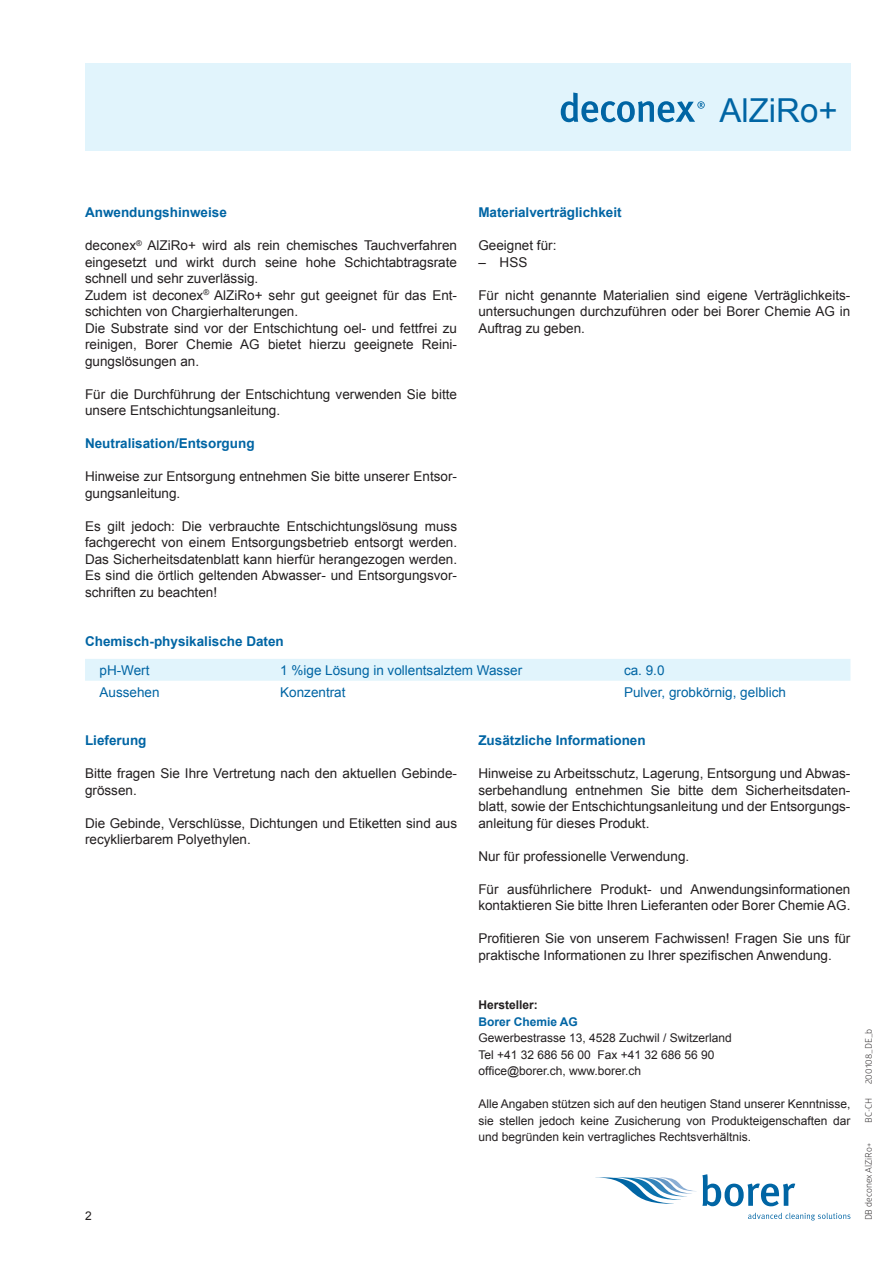
<style>
.page{position:relative;width:893px;height:1263px;background:#fff}
.page>*{position:absolute;margin:0;border:0;box-sizing:border-box;transform-origin:0 0}
.t1{font:33px "Arial";color:#0065a4}
.t2{font:13.5px/16.5px "Arial";color:#231f20}
.t3{font:700 13.5px "Arial";color:#0065a4}
.t4{font:13.5px "Arial";color:#0065a4}
.t5{font:12px/16.5px "Arial";color:#231f20}
.t6{font:700 12px "Arial";color:#0065a4}
.t7{font:700 12px "Arial";color:#231f20}
.t8{font:9px "Glober";color:#231f20}
</style>
<div class="page">
<svg style="left:595px;top:1174px;width:200px;height:32px"></svg>
<svg style="left:748px;top:1213px;width:102px;height:7px"></svg>
<div style="left:85px;top:64px;width:765px;height:87px;background:#e1f4fc"></div>
<svg style="left:561px;top:93px;width:144px;height:29px"></svg>
<div style="left:85px;top:659px;width:765px;height:22px;background:#e1f4fc"></div>
<h1 class="t1" style="left:540px;top:88px;width:299px">ProdBez_Folgeseite</h1>
<h1 class="t1" style="left:719px;top:88px;width:120px">AlZiRo+</h1>
<p class="t3" style="left:85px;top:203px;width:143px">Anwendungshinweise</p>
<p class="t2" style="left:85px;top:237px;width:374px">deconex<sup>®</sup> AlZiRo+ wird als rein chemisches Tauchverfahren eingesetzt und wirkt durch seine hohe Schichtabtragsrate schnell und sehr zuverlässig.<br>Zudem ist deconex<sup>®</sup> AlZiRo+ sehr gut geeignet für das Ent&shy;schichten von Chargierhalterungen.<br>Die Substrate sind vor der Entschichtung oel- und fettfrei zu reinigen, Borer Chemie AG bietet hierzu geeignete Reini&shy;gungslösungen an.</p>
<p class="t2" style="left:85px;top:385px;width:374px">Für die Durchführung der Entschichtung verwenden Sie bitte unsere Entschichtungsanleitung.</p>
<p class="t3" style="left:85px;top:434px;width:171px">Neutralisation/Entsorgung</p>
<p class="t2" style="left:85px;top:468px;width:374px">Hinweise zur Entsorgung entnehmen Sie bitte unserer Entsor&shy;gungsanleitung.</p>
<p class="t2" style="left:85px;top:517px;width:374px;text-align:justify">Es gilt jedoch: Die verbrauchte Entschichtungslösung muss fachgerecht von einem Entsorgungsbetrieb entsorgt werden.<br>Das Sicherheitsdatenblatt kann hierfür herangezogen werden.<br>Es sind die örtlich geltenden Abwasser- und Entsorgungsvor&shy;schriften zu beachten!</p>
<p class="t3" style="left:478px;top:203px;width:145px">Materialverträglichkeit</p>
<p class="t2" style="left:478px;top:237px;width:80px">Geeignet für:</p>
<p class="t2" style="left:478px;top:253px;width:51px">– HSS</p>
<p class="t2" style="left:478px;top:286px;width:374px;text-align:justify">Für nicht genannte Materialien sind eigene Verträglichkeits&shy;untersuchungen durchzuführen oder bei Borer Chemie AG in Auftrag zu geben.</p>
<p class="t3" style="left:85px;top:632px;width:200px">Chemisch-physikalische Daten</p>
<p class="t4" style="left:100px;top:661px;width:52px">pH-Wert</p>
<p class="t4" style="left:280px;top:661px;width:243px">1 %ige Lösung in vollentsalztem Wasser</p>
<p class="t4" style="left:624px;top:661px;width:42px">ca. 9.0</p>
<p class="t4" style="left:100px;top:682px;width:62px">Aussehen</p>
<p class="t4" style="left:280px;top:682px;width:67px">Konzentrat</p>
<p class="t4" style="left:624px;top:682px;width:164px">Pulver, grobkörnig, gelblich</p>
<p class="t3" style="left:85px;top:731px;width:63px">Lieferung</p>
<p class="t2" style="left:85px;top:765px;width:374px">Bitte fragen Sie Ihre Vertretung nach den aktuellen Gebinde&shy;grössen.</p>
<p class="t2" style="left:85px;top:814px;width:374px">Die Gebinde, Verschlüsse, Dichtungen und Etiketten sind aus recyklierbarem Polyethylen.</p>
<p class="t3" style="left:478px;top:731px;width:169px">Zusätzliche Informationen</p>
<p class="t2" style="left:478px;top:765px;width:374px;text-align:justify">Hinweise zu Arbeitsschutz, Lagerung, Entsorgung und Abwas&shy;serbehandlung entnehmen Sie bitte dem Sicherheitsdaten&shy;blatt, sowie der Entschichtungsanleitung und der Entsorgungs&shy;anleitung für dieses Produkt.</p>
<p class="t2" style="left:478px;top:847px;width:212px">Nur für professionelle Verwendung.</p>
<p class="t2" style="left:478px;top:880px;width:374px">Für ausführlichere Produkt- und Anwendungsinformationen kontaktieren Sie bitte Ihren Lieferanten oder Borer Chemie AG.</p>
<p class="t2" style="left:478px;top:930px;width:374px">Profitieren Sie von unserem Fachwissen! Fragen Sie uns für praktische Informationen zu Ihrer spezifischen Anwendung.</p>
<p class="t5" style="left:85px;top:1208px;width:8px">2</p>
<p class="t7" style="left:478px;top:996px;width:61px">Hersteller:</p>
<p class="t6" style="left:478px;top:1013px;width:101px">Borer Chemie AG</p>
<p class="t5" style="left:478px;top:1030px;width:255px">Gewerbestrasse 13, 4528 Zuchwil / Switzerland<br>Tel +41 32 686 56 00 Fax +41 32 686 56 90 office@borer.ch, www.borer.ch</p>
<p class="t5" style="left:478px;top:1096px;width:374px;text-align:justify">Alle Angaben stützen sich auf den heutigen Stand unserer Kenntnisse, sie stellen jedoch keine Zusicherung von Produkteigenschaften dar und begründen kein vertragliches Rechtsverhältnis.</p>
<p class="t8" style="left:862px;top:1084px;width:57px;rotate:-90deg">200108_DE_b</p>
<p class="t8" style="left:862px;top:1123px;width:26px;rotate:-90deg">BC-CH</p>
<p class="t8" style="left:862px;top:1220px;width:79px;rotate:-90deg">DB deconex AlZiRo+</p>
</div>
